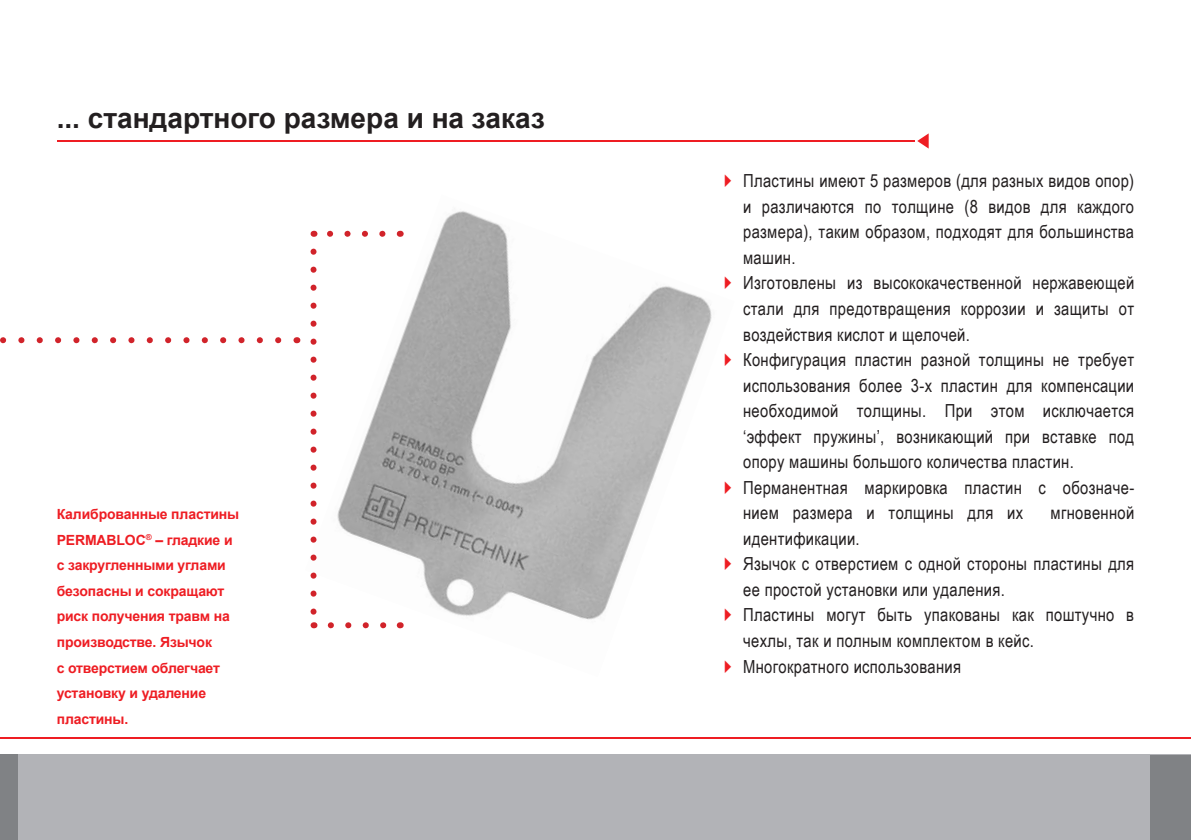
<style>
.page{position:relative;width:1191px;height:840px;background:#fff}
.page>*{position:absolute;margin:0;border:0;box-sizing:border-box;transform-origin:0 0}
.t1{font:700 28px "Arial";color:#231f20}
.t2{font:18px/25.6px "Arial Narrow";letter-spacing:.02em;color:#231f20}
.t3{font:700 14px/25.6px "Arial";letter-spacing:-.01em;color:#ee1d23}
</style>
<div class="page">
<svg style="left:917px;top:134px;width:11px;height:14px"></svg>
<img style="left:310px;top:211px;width:402px;height:418px">
<hr style="left:57px;top:140px;width:857px;height:2px;background:#ee1d23">
<div style="left:0;top:754px;width:1191px;height:85px;background:#b2b3b7"></div>
<svg style="left:0;top:337px;width:278px;height:6px"></svg>
<svg style="left:322px;top:231px;width:60px;height:6px"></svg>
<svg style="left:310px;top:251px;width:6px;height:365px"></svg>
<svg style="left:331px;top:622px;width:60px;height:6px"></svg>
<div style="left:1150px;top:754px;width:41px;height:85px;background:#808285"></div>
<div style="left:0;top:754px;width:17px;height:85px;background:#808285"></div>
<hr style="left:0;top:736px;width:1191px;height:2px;background:#ee1d23">
<h1 class="t1" style="left:57px;top:100px;width:490px">... стандартного размера и на заказ</h1>
<p class="t3" style="left:57px;top:502px;width:184px">Калиброванные пластины<br>PERMABLOC<sup>®</sup> – гладкие и с закругленными углами безопасны и сокращают риск получения травм на производстве. Язычок<br>с отверстием облегчает установку и удаление пластины.</p>
<p class="t2" style="left:743px;top:167px;width:392px">Пластины имеют 5 размеров (для разных видов опор) и различаются по толщине (8 видов для каждого размера), таким образом, подходят для большинства машин.<br>Изготовлены из высококачественной нержавеющей стали для предотвращения коррозии и защиты от воздействия кислот и щелочей.<br>Конфигурация пластин разной толщины не требует использования более 3-х пластин для компенсации необходимой толщины. При этом исключается ‘эффект пружины’, возникающий при вставке под опору машины большого количества пластин.<br>Перманентная маркировка пластин с обозначе&shy;нием размера и толщины для их</p>
<p class="t2" style="left:1050px;top:499px;width:85px">мгновенной</p>
<p class="t2" style="left:743px;top:524px;width:392px">идентификации.<br>Язычок с отверстием с одной стороны пластины для ее простой установки или удаления.<br>Пластины могут быть упакованы как поштучно в чехлы, так и полным комплектом в кейс.<br>Многократного использования</p>
</div>
